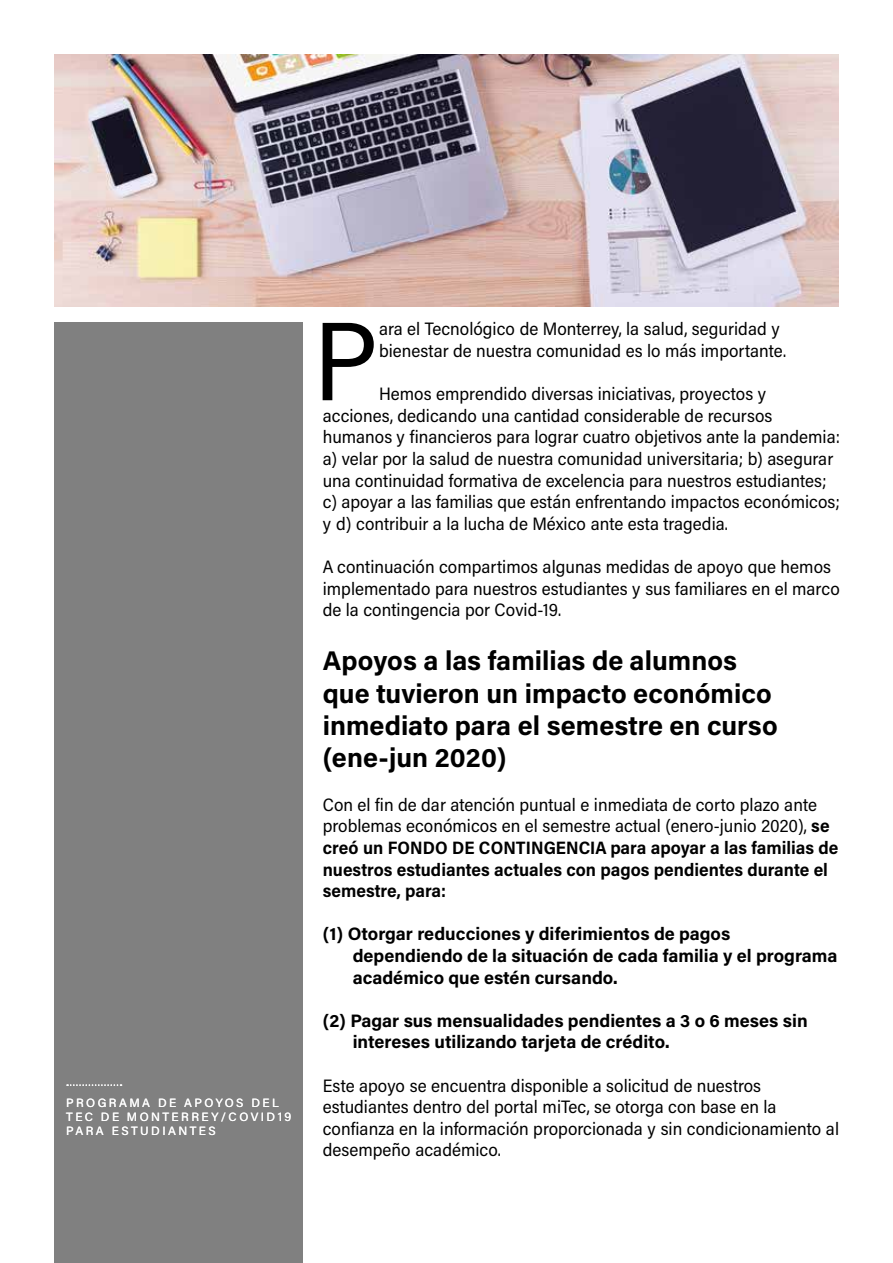
<style>
.page{position:relative;width:893px;height:1263px;background:#fff}
.page>*{position:absolute;margin:0;border:0;box-sizing:border-box;transform-origin:0 0}
.t1{font:112.05px "Acumin Variable Concept";color:#000}
.t2{font:27px/32.4px "Acumin Variable Concept";letter-spacing:.055em;color:#000}
.t3{font:18px/21.6px "Acumin Variable Concept";color:#000}
.t4{font:18px/21.6px "Acumin Variable Concept";letter-spacing:.055em;color:#000}
.t5{font:12px/14.4px "Acumin Variable Concept";letter-spacing:.215em;color:#fff}
</style>
<div class="page">
<div style="left:55px;top:322px;width:248px;height:941px;background:#808080"></div>
<svg style="left:67px;top:1084px;width:55px;height:2px"></svg>
<img style="left:55px;top:54px;width:784px;height:252px">
<p class="t5" style="left:66px;top:1095px;width:226px">PROGRAMA DE APOYOS DEL<br>TEC DE MONTERREY/COVID19<br>PARA ESTUDIANTES</p>
<h1 class="t1" style="left:313px;top:284px;width:70px">P</h1>
<p class="t3" style="left:379px;top:318px;width:409px">ara el Tecnológico de Monterrey, la salud, seguridad y bienestar de nuestra comunidad es lo más importante.</p>
<p class="t3" style="left:323px;top:382px;width:518px;text-indent:56px">Hemos emprendido diversas iniciativas, proyectos y acciones, dedicando una cantidad considerable de recursos humanos y financieros para lograr cuatro objetivos ante la pandemia: a) velar por la salud de nuestra comunidad universitaria; b) asegurar una continuidad formativa de excelencia para nuestros estudiantes; c) apoyar a las familias que están enfrentando impactos económicos; y d) contribuir a la lucha de México ante esta tragedia.</p>
<p class="t3" style="left:323px;top:555px;width:519px">A continuación compartimos algunas medidas de apoyo que hemos implementado para nuestros estudiantes y sus familiares en el marco de la contingencia por Covid-19.</p>
<h2 class="t2" style="left:323px;top:644px;width:455px">Apoyos a las familias de alumnos que tuvieron un impacto económico inmediato para el semestre en curso (ene-jun 2020)</h2>
<p class="t3" style="left:323px;top:793px;width:517px">Con el fin de dar atención puntual e inmediata de corto plazo ante problemas económicos en el semestre actual (enero-junio 2020), se creó un FONDO DE CONTINGENCIA para apoyar a las familias de nuestros estudiantes actuales con pagos pendientes durante el semestre, para:</p>
<p class="t4" style="left:353px;top:922px;width:485px;text-indent:-30px">(1) Otorgar reducciones y diferimientos de pagos dependiendo de la situación de cada familia y el programa académico que estén cursando.</p>
<p class="t4" style="left:353px;top:1009px;width:456px;text-indent:-30px">(2) Pagar sus mensualidades pendientes a 3 o 6 meses sin intereses utilizando tarjeta de crédito.</p>
<p class="t3" style="left:323px;top:1074px;width:518px">Este apoyo se encuentra disponible a solicitud de nuestros estudiantes dentro del portal miTec, se otorga con base en la confianza en la información proporcionada y sin condicionamiento al desempeño académico.</p>
</div>
